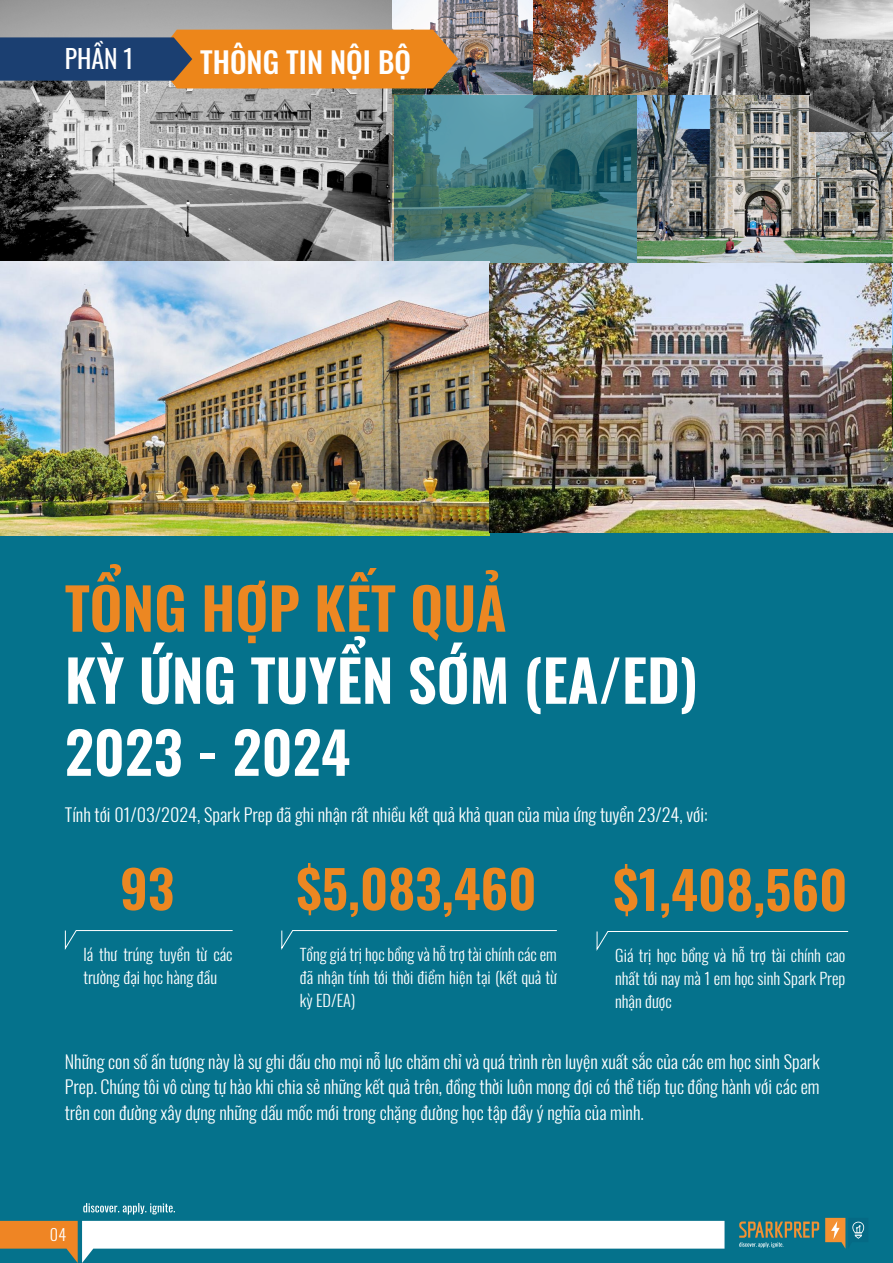
<style>
.page{position:relative;width:893px;height:1263px;background:#05728c}
.page>*{position:absolute;margin:0;border:0;box-sizing:border-box;transform-origin:0 0}
.t1{font:600 57.15px/72px "Oswald";color:#fff}
.t2{font:600 57.15px "Oswald";color:#ec8722}
.t3{font:600 51.75px "Oswald";color:#ec8722}
.t4{font:500 29.1px "Oswald";color:#fff}
.t5{font:25.35px "Oswald";color:#fff}
.t6{font:300 18px/25.5px "Oswald";color:#fff;text-align:justify}
.t7{font:300 16.2px/23px "Oswald";color:#fff;text-align:justify}
.t8{font:300 15.9px "Oswald";color:#fff}
</style>
<div class="page">
<svg style="left:0;top:1221px;width:724px;height:42px"></svg>
<svg style="left:739px;top:1221px;width:80px;height:27px"></svg>
<svg style="left:825px;top:1218px;width:40px;height:31px"></svg>
<svg style="left:83px;top:1203px;width:92px;height:11px"></svg>
<svg style="left:65px;top:930px;width:168px;height:20px"></svg>
<svg style="left:281px;top:930px;width:276px;height:20px"></svg>
<svg style="left:596px;top:931px;width:253px;height:20px"></svg>
<img style="left:0;top:0;width:392px;height:261px">
<img style="left:392px;top:0;width:284px;height:95px">
<img style="left:392px;top:95px;width:501px;height:168px">
<img style="left:0;top:261px;width:489px;height:274px">
<img style="left:489px;top:264px;width:403px;height:269px">
<img style="left:892px;top:132px;width:1px;height:129px">
<img style="left:810px;top:0;width:83px;height:132px">
<img style="left:669px;top:1px;width:141px;height:94px">
<img style="left:892px;top:264px;width:1px;height:187px">
<svg style="left:0;top:30px;width:458px;height:58px;background:#a27242"></svg>
<h3 class="t5" style="left:65px;top:36px;width:70px">PHẦN 1</h3>
<h3 class="t4" style="left:200px;top:47px;width:212px">THÔNG TIN NỘI BỘ</h3>
<h1 class="t2" style="left:65px;top:578px;width:443px">TỔNG HỢP KẾT QUẢ</h1>
<h1 class="t1" style="left:65px;top:648px;width:634px">KỲ ỨNG TUYỂN SỚM (EA/ED)<br>2023 - 2024</h1>
<p class="t6" style="left:65px;top:799px;width:644px">Tính tới 01/03/2024, Spark Prep đã ghi nhận rất nhiều kết quả khả quan của mùa ứng tuyển 23/24, với:</p>
<h2 class="t3" style="left:120px;top:862px;width:56px">93</h2>
<p class="t7" style="left:83px;top:941px;width:151px">lá thư trúng tuyển từ các trường đại học hàng đầu</p>
<h2 class="t3" style="left:296px;top:862px;width:242px">$5,083,460</h2>
<p class="t7" style="left:300px;top:941px;width:258px">Tổng giá trị học bổng và hỗ trợ tài chính các em đã nhận tính tới thời điểm hiện tại (kết quả từ kỳ ED/EA)</p>
<h2 class="t3" style="left:613px;top:863px;width:236px">$1,408,560</h2>
<p class="t7" style="left:615px;top:942px;width:232px">Giá trị học bổng và hỗ trợ tài chính cao nhất tới nay mà 1 em học sinh Spark Prep nhận được</p>
<p class="t6" style="left:65px;top:1046px;width:756px">Những con số ấn tượng này là sự ghi dấu cho mọi nỗ lực chăm chỉ và quá trình rèn luyện xuất sắc của các em học sinh Spark Prep. Chúng tôi vô cùng tự hào khi chia sẻ những kết quả trên, đồng thời luôn mong đợi có thể tiếp tục đồng hành với các em trên con đường xây dựng những dấu mốc mới trong chặng đường học tập đầy ý nghĩa của mình.</p>
<p class="t8" style="left:50px;top:1220px;width:18px">04</p>
</div>
